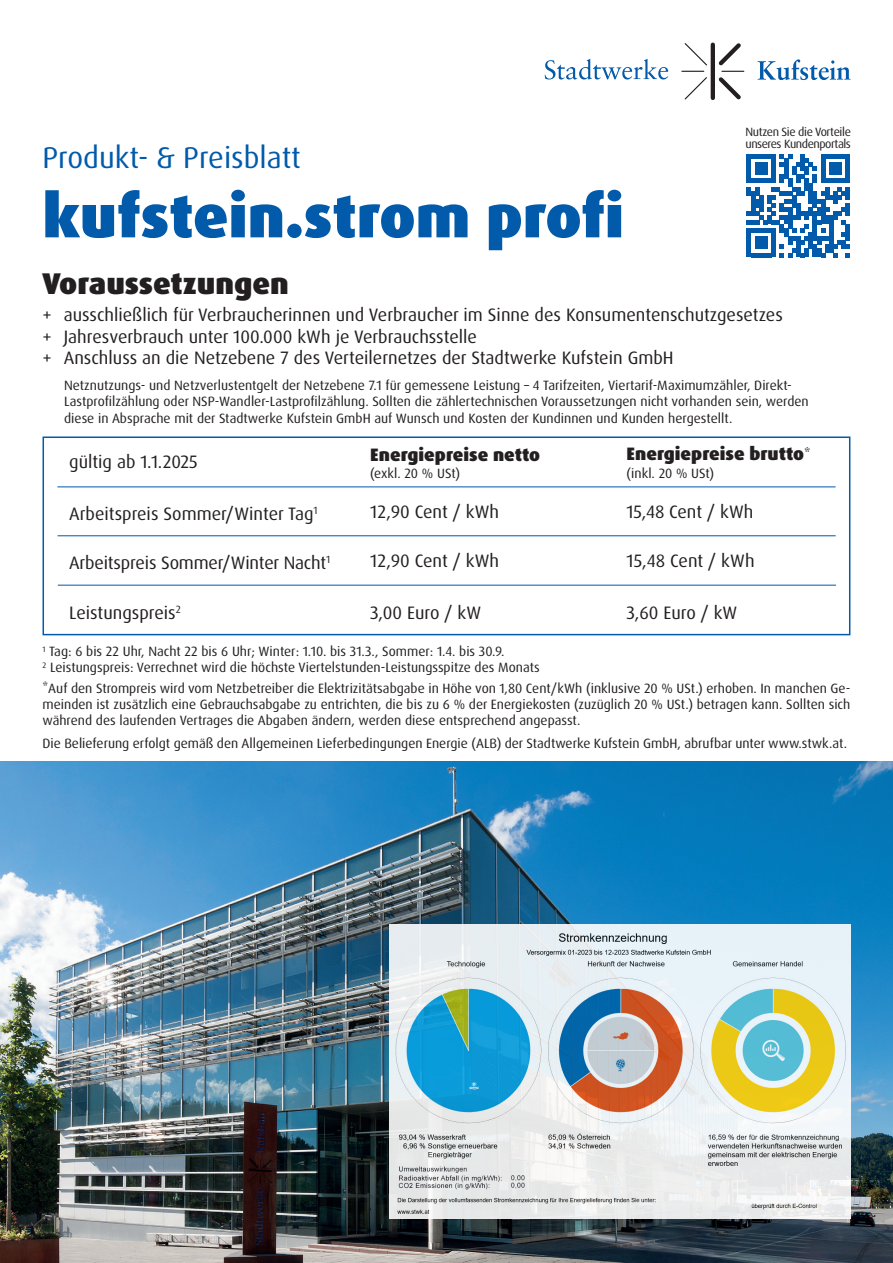
<style>
.page{position:relative;width:893px;height:1263px;background:#fff}
.page>*{position:absolute;margin:0;border:0;box-sizing:border-box;transform-origin:0 0}
.t1{font:900 60px "Dax Pro";color:#015aaa}
.t2{font:30px "Dax Pro";color:#015aaa}
.t3{font:900 30px "Dax Pro";color:#231f20}
.t4{font:18px "Dax Pro";color:#231f20}
.t5{font:900 18px "Dax Pro";color:#231f20}
.t6{font:13.5px/16.2px "Dax Pro";color:#231f20}
.t7{font:12px "Dax Pro";letter-spacing:-.04em;color:#231f20}
.s1{font-weight:400;font-size:15px}
</style>
<div class="page">
<svg style="left:545px;top:59px;width:123px;height:21px"></svg>
<svg style="left:758px;top:59px;width:92px;height:21px"></svg>
<svg style="left:681px;top:43px;width:64px;height:57px"></svg>
<hr style="left:711px;top:45px;width:4px;height:53px;background:#231f20">
<img style="left:0;top:761px;width:893px;height:502px">
<svg style="left:747px;top:154px;width:103px;height:103px"></svg>
<div style="left:43px;top:436px;width:807px;height:199px;background:#fff;border:2px solid #015aaa"></div>
<hr style="left:57px;top:486px;width:779px;height:1px;background:#015aaa">
<hr style="left:58px;top:535px;width:778px;height:1px;background:#015aaa">
<hr style="left:58px;top:585px;width:778px;height:1px;background:#015aaa">
<img style="left:390px;top:925px;width:460px;height:294px">
<p class="t2" style="left:43px;top:139px;width:260px">Produkt- &amp; Preisblatt</p>
<p class="t1" style="left:43px;top:177px;width:583px">kufstein.strom profi</p>
<p class="t7" style="left:745px;top:124px;width:107px">Nutzen Sie die Vorteile</p>
<p class="t7" style="left:745px;top:136px;width:107px">unseres Kundenportals</p>
<p class="t3" style="left:43px;top:264px;width:248px">Voraussetzungen</p>
<p class="t4" style="left:43px;top:303px;width:742px">+ ausschließlich für Verbraucherinnen und Verbraucher im Sinne des Konsumentenschutzgesetzes</p>
<p class="t4" style="left:43px;top:325px;width:436px">+ Jahresverbrauch unter 100.000 kWh je Verbrauchsstelle</p>
<p class="t4" style="left:43px;top:347px;width:633px">+ Anschluss an die Netzebene 7 des Verteilernetzes der Stadtwerke Kufstein GmbH</p>
<p class="t6" style="left:64px;top:377px;width:746px">Netznutzungs- und Netzverlustentgelt der Netzebene 7.1 für gemessene Leistung – 4 Tarifzeiten, Viertarif-Maximumzähler, Direkt-<br>Lastprofilzählung oder NSP-Wandler-Lastprofilzählung. Sollten die zählertechnischen Voraussetzungen nicht vorhanden sein, werden diese in Absprache mit der Stadtwerke Kufstein GmbH auf Wunsch und Kosten der Kundinnen und Kunden hergestellt.</p>
<p class="t4" style="left:69px;top:451px;width:130px">gültig ab 1.1.2025</p>
<p class="t5" style="left:370px;top:442px;width:171px">Energiepreise netto</p>
<p class="t6" style="left:370px;top:465px;width:91px">(exkl. 20 % USt)</p>
<p class="t5" style="left:627px;top:442px;width:185px">Energiepreise brutto<span class="s1">*</span></p>
<p class="t6" style="left:627px;top:465px;width:89px">(inkl. 20 % USt)</p>
<p class="t4" style="left:69px;top:503px;width:250px">Arbeitspreis Sommer/Winter Tag<sup>1</sup></p>
<p class="t4" style="left:370px;top:500px;width:130px">12,90 Cent / kWh</p>
<p class="t4" style="left:627px;top:500px;width:128px">15,48 Cent / kWh</p>
<p class="t4" style="left:69px;top:551px;width:263px">Arbeitspreis Sommer/Winter Nacht<sup>1</sup></p>
<p class="t4" style="left:69px;top:601px;width:113px">Leistungspreis<sup>2</sup></p>
<p class="t4" style="left:370px;top:549px;width:130px">12,90 Cent / kWh</p>
<p class="t4" style="left:370px;top:601px;width:112px">3,00 Euro / kW</p>
<p class="t4" style="left:627px;top:549px;width:129px">15,48 Cent / kWh</p>
<p class="t4" style="left:627px;top:601px;width:112px">3,60 Euro / kW</p>
<p class="t6" style="left:43px;top:643px;width:464px"><sup>1</sup> Tag: 6 bis 22 Uhr, Nacht 22 bis 6 Uhr; Winter: 1.10. bis 31.3., Sommer: 1.4. bis 30.9.</p>
<p class="t6" style="left:43px;top:659px;width:499px"><sup>2</sup> Leistungspreis: Verrechnet wird die höchste Viertelstunden-Leistungsspitze des Monats</p>
<p class="t6" style="left:43px;top:680px;width:809px;text-align:justify">*Auf den Strompreis wird vom Netzbetreiber die Elektrizitätsabgabe in Höhe von 1,80 Cent/kWh (inklusive 20 % USt.) erhoben. In manchen Ge&shy;meinden ist zusätzlich eine Gebrauchsabgabe zu entrichten, die bis zu 6 % der Energiekosten (zuzüglich 20 % USt.) betragen kann. Sollten sich während des laufenden Vertrages die Abgaben ändern, werden diese entsprechend angepasst.</p>
<p class="t6" style="left:43px;top:735px;width:806px">Die Belieferung erfolgt gemäß den Allgemeinen Lieferbedingungen Energie (ALB) der Stadtwerke Kufstein GmbH, abrufbar unter www.stwk.at.</p>
</div>
